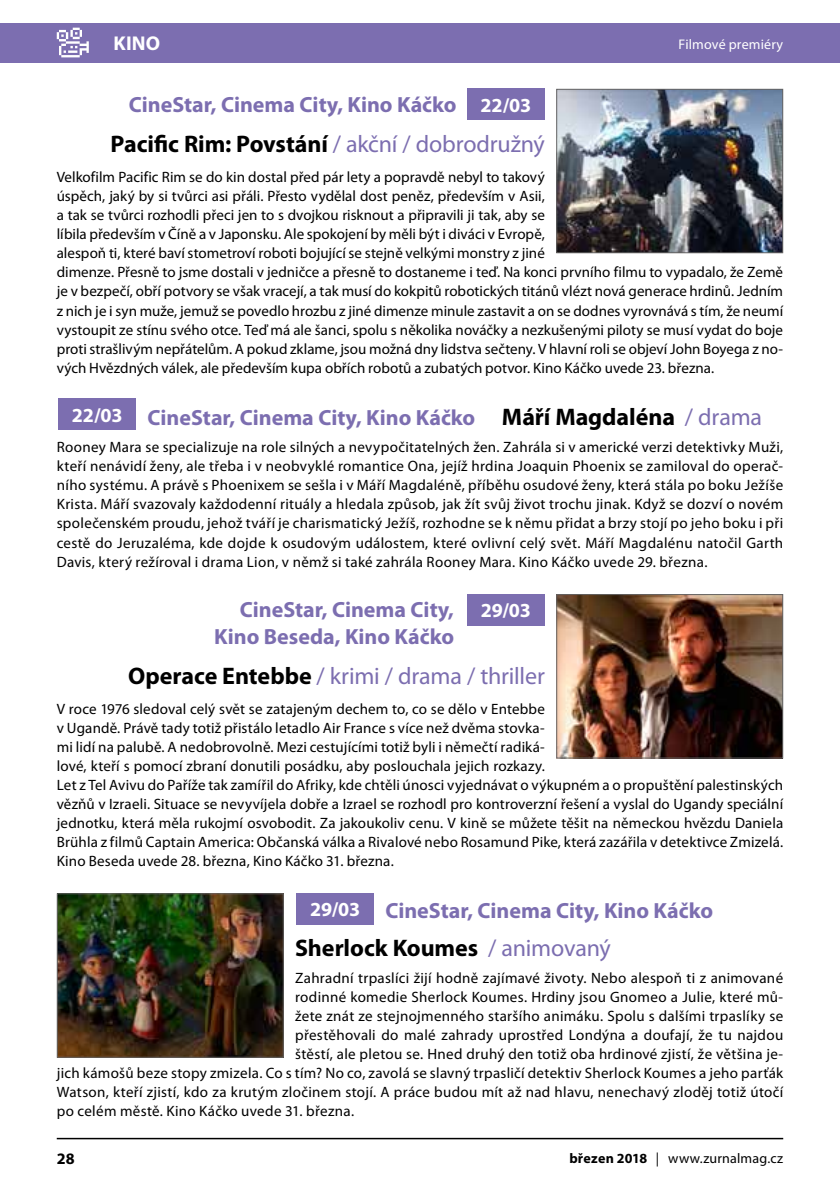
<style>
.page{position:relative;width:840px;height:1191px;background:#fff}
.page>*{position:absolute;margin:0;border:0;box-sizing:border-box;transform-origin:0 0}
.t1{font:700 24px "Myriad Pro";letter-spacing:-.005em;color:#000}
.t2{font:24px "Myriad Pro";letter-spacing:-.01em;color:#7c6eb0}
.t3{font:700 22px/26.4px "Myriad Pro";color:#7c6eb0;text-align:right}
.t4{font:700 20px "Myriad Pro";letter-spacing:-.005em;color:#fff}
.t5{font:700 16px "Myriad Pro";color:#000}
.t6{font:15px/19px "Myriad Pro";letter-spacing:.01em;color:#000}
.t7{font:14px "Myriad Pro";letter-spacing:.01em;color:#000}
.t8{font:14px "Myriad Pro";letter-spacing:.01em;color:#fff}
.s1{font-weight:400;color:#7c6eb0}
.s2{font-size:24px;color:#000}
.s3{font-weight:400;font-size:24px}
.s4{font-weight:700;color:#000}
.s5{font-weight:700}
</style>
<div class="page">
<div style="left:0;top:23px;width:839px;height:39px;background:#7c6eb0"></div>
<svg style="left:57px;top:28px;width:32px;height:29px"></svg>
<hr style="left:57px;top:1137px;width:725px;height:2px;background:#000">
<img style="left:558px;top:91px;width:222px;height:160px">
<div style="left:556px;top:89px;width:226px;height:164px;border:1px solid #646363"></div>
<div style="left:467px;top:89px;width:77px;height:31px;background:#7c6eb0"></div>
<div style="left:58px;top:398px;width:78px;height:31px;background:#7c6eb0"></div>
<div style="left:296px;top:893px;width:78px;height:31px;background:#7c6eb0"></div>
<img style="left:59px;top:895px;width:222px;height:160px">
<div style="left:57px;top:893px;width:226px;height:164px;border:1px solid #646363"></div>
<img style="left:558px;top:596px;width:222px;height:160px">
<div style="left:556px;top:594px;width:226px;height:164px;border:1px solid #646363"></div>
<div style="left:467px;top:594px;width:77px;height:31px;background:#7c6eb0"></div>
<h3 class="t4" style="left:113px;top:30px;width:48px">KINO</h3>
<p class="t8" style="left:678px;top:35px;width:106px">Filmové premiéry</p>
<h2 class="t3" style="left:129px;top:91px;width:329px">CineStar, Cinema City, Kino Káčko</h2>
<h1 class="t1" style="left:111px;top:128px;width:435px">Pacific Rim: Povstání <span class="s1">/ akční / dobrodružný</span></h1>
<p class="t6" style="left:57px;top:168px;width:727px">Velkofilm Pacific Rim se do kin dostal před pár lety a popravdě nebyl to takový<br>úspěch, jaký by si tvůrci asi přáli. Přesto vydělal dost peněz, především v Asii,<br>a tak se tvůrci rozhodli přeci jen to s dvojkou risknout a připravili ji tak, aby se<br>líbila především v Číně a v Japonsku. Ale spokojení by měli být i diváci v Evropě,<br>alespoň ti, které baví stometroví roboti bojující se stejně velkými monstry z jiné<br>dimenze. Přesně to jsme dostali v jedničce a přesně to dostaneme i teď. Na konci prvního filmu to vypadalo, že Země je v bezpečí, obří potvory se však vracejí, a tak musí do kokpitů robotických titánů vlézt nová generace hrdinů. Jedním z nich je i syn muže, jemuž se povedlo hrozbu z jiné dimenze minule zastavit a on se dodnes vyrovnává s tím, že neumí vystoupit ze stínu svého otce. Teď má ale šanci, spolu s několika nováčky a nezkušenými piloty se musí vydat do boje proti strašlivým nepřátelům. A pokud zklame, jsou možná dny lidstva sečteny. V hlavní roli se objeví John Boyega z no&shy;vých Hvězdných válek, ale především kupa obřích robotů a zubatých potvor. Kino Káčko uvede 23. března.</p>
<h3 class="t4" style="left:480px;top:92px;width:52px">22/03</h3>
<h3 class="t4" style="left:72px;top:402px;width:52px">22/03</h3>
<h2 class="t3" style="left:147px;top:403px;width:615px">CineStar, Cinema City, Kino Káčko <span class="s2">Máří Magdaléna</span> <span class="s3">/ drama</span></h2>
<p class="t6" style="left:57px;top:438px;width:727px;text-align:justify">Rooney Mara se specializuje na role silných a nevypočitatelných žen. Zahrála si v americké verzi detektivky Muži, kteří nenávidí ženy, ale třeba i v neobvyklé romantice Ona, jejíž hrdina Joaquin Phoenix se zamiloval do operač&shy;ního systému. A právě s Phoenixem se sešla i v Máří Magdaléně, příběhu osudové ženy, která stála po boku Ježíše Krista. Máří svazovaly každodenní rituály a hledala způsob, jak žít svůj život trochu jinak. Když se dozví o novém společenském proudu, jehož tváří je charismatický Ježíš, rozhodne se k němu přidat a brzy stojí po jeho boku i při cestě do Jeruzaléma, kde dojde k osudovým událostem, které ovlivní celý svět. Máří Magdalénu natočil Garth Davis, který režíroval i drama Lion, v němž si také zahrála Rooney Mara. Kino Káčko uvede 29. března.</p>
<h2 class="t3" style="left:214px;top:596px;width:241px">CineStar, Cinema City,<br>Kino Beseda, Kino Káčko</h2>
<h1 class="t2" style="left:128px;top:661px;width:418px"><span class="s4">Operace Entebbe</span> / krimi / drama / thriller</h1>
<p class="t6" style="left:57px;top:699px;width:727px">V roce 1976 sledoval celý svět se zatajeným dechem to, co se dělo v Entebbe<br>v Ugandě. Právě tady totiž přistálo letadlo Air France s více než dvěma stovka-<br>mi lidí na palubě. A nedobrovolně. Mezi cestujícími totiž byli i němečtí radiká-<br>lové, kteří s pomocí zbraní donutili posádku, aby poslouchala jejich rozkazy.<br>Let z Tel Avivu do Paříže tak zamířil do Afriky, kde chtěli únosci vyjednávat o výkupném a o propuštění palestinských vězňů v Izraeli. Situace se nevyvíjela dobře a Izrael se rozhodl pro kontroverzní řešení a vyslal do Ugandy speciální jednotku, která měla rukojmí osvobodit. Za jakoukoliv cenu. V kině se můžete těšit na německou hvězdu Daniela Brühla z filmů Captain America: Občanská válka a Rivalové nebo Rosamund Pike, která zazářila v detektivce Zmizelá.<br>Kino Beseda uvede 28. března, Kino Káčko 31. března.</p>
<h3 class="t4" style="left:480px;top:597px;width:52px">29/03</h3>
<h3 class="t4" style="left:310px;top:896px;width:52px">29/03</h3>
<h2 class="t3" style="left:385px;top:897px;width:329px">CineStar, Cinema City, Kino Káčko</h2>
<h1 class="t1" style="left:295px;top:932px;width:317px">Sherlock Koumes <span class="s1">/ animovaný</span></h1>
<p class="t6" style="left:295px;top:968px;width:489px">Zahradní trpaslíci žijí hodně zajímavé životy. Nebo alespoň ti z animované</p>
<p class="t6" style="left:295px;top:987px;width:489px">rodinné komedie Sherlock Koumes. Hrdiny jsou Gnomeo a Julie, které mů-</p>
<p class="t6" style="left:295px;top:1006px;width:489px">žete znát ze stejnojmenného staršího animáku. Spolu s dalšími trpaslíky se</p>
<p class="t6" style="left:295px;top:1025px;width:489px">přestěhovali do malé zahrady uprostřed Londýna a doufají, že tu najdou</p>
<p class="t6" style="left:295px;top:1044px;width:489px">štěstí, ale pletou se. Hned druhý den totiž oba hrdinové zjistí, že většina je-</p>
<p class="t6" style="left:57px;top:1063px;width:727px">jich kámošů beze stopy zmizela. Co s tím? No co, zavolá se slavný trpasličí detektiv Sherlock Koumes a jeho parťák</p>
<p class="t6" style="left:57px;top:1082px;width:727px">Watson, kteří zjistí, kdo za krutým zločinem stojí. A práce budou mít až nad hlavu, nenechavý zloděj totiž útočí</p>
<p class="t6" style="left:57px;top:1101px;width:299px">po celém městě. Kino Káčko uvede 31. března.</p>
<p class="t5" style="left:57px;top:1148px;width:19px">28</p>
<p class="t7" style="left:569px;top:1149px;width:215px"><span class="s5">březen 2018</span> | www.zurnalmag.cz</p>
</div>
